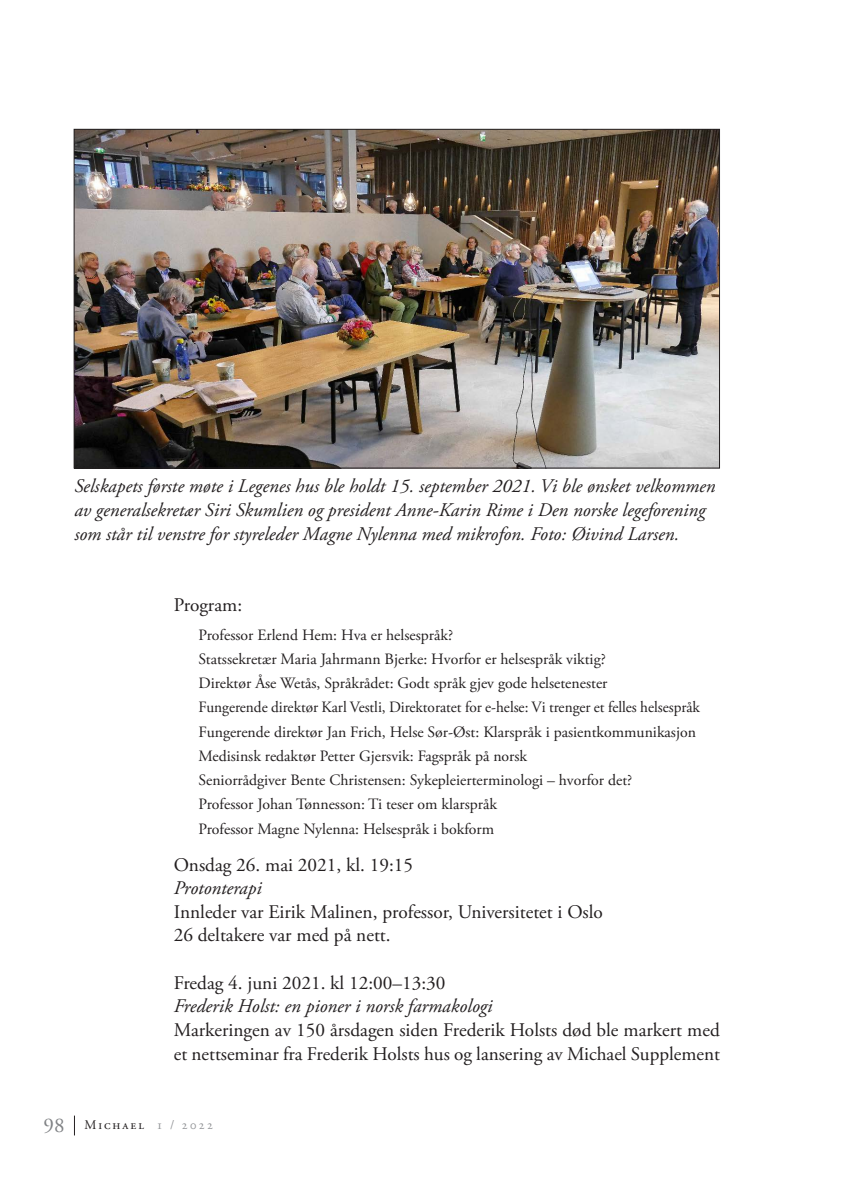
<style>
.page{position:relative;width:844px;height:1191px;background:#fff}
.page>*{position:absolute;margin:0;border:0;box-sizing:border-box;transform-origin:0 0}
.t1{font:italic 19.25px/23.6px "Adobe Garamond Pro";color:#231f20}
.t2{font:19.25px/23.6px "Adobe Garamond Pro";color:#231f20}
.t3{font:15.75px/24.2px "Adobe Garamond Pro";color:#231f20}
.t4{font:13.12px "Adobe Garamond Pro";letter-spacing:.15em;color:#231f20}
.s1{font-size:21px;color:#808285}
.s2{color:#939598}
</style>
<div class="page">
<svg style="left:74px;top:1115px;width:1px;height:20px"></svg>
<img style="left:76px;top:131px;width:641px;height:335px">
<p class="t1" style="left:74px;top:475px;width:642px">Selskapets første møte i Legenes hus ble holdt 15. september 2021. Vi ble ønsket velkommen av generalsekretær Siri Skumlien og president Anne-Karin Rime i Den norske legeforening som står til venstre for styreleder Magne Nylenna med mikrofon. Foto: Øivind Larsen.</p>
<p class="t2" style="left:174px;top:593px;width:70px">Program:</p>
<p class="t3" style="left:198px;top:623px;width:503px">Professor Erlend Hem: Hva er helsespråk?<br>Statssekretær Maria Jahrmann Bjerke: Hvorfor er helsespråk viktig?<br>Direktør Åse Wetås, Språkrådet: Godt språk gjev gode helsetenester<br>Fungerende direktør Karl Vestli, Direktoratet for e-helse: Vi trenger et felles helsespråk Fungerende direktør Jan Frich, Helse Sør-Øst: Klarspråk i pasientkommunikasjon Medisinsk redaktør Petter Gjersvik: Fagspråk på norsk<br>Seniorrådgiver Bente Christensen: Sykepleierterminologi – hvorfor det?<br>Professor Johan Tønnesson: Ti teser om klarspråk<br>Professor Magne Nylenna: Helsespråk i bokform</p>
<p class="t2" style="left:174px;top:853px;width:241px">Onsdag 26. mai 2021, kl. 19:15</p>
<p class="t1" style="left:174px;top:876px;width:89px">Protonterapi</p>
<p class="t2" style="left:174px;top:900px;width:430px">Innleder var Eirik Malinen, professor, Universitetet i Oslo<br>26 deltakere var med på nett.</p>
<p class="t2" style="left:174px;top:971px;width:273px">Fredag 4. juni 2021. kl 12:00–13:30</p>
<p class="t1" style="left:174px;top:995px;width:320px">Frederik Holst: en pioner i norsk farmakologi</p>
<p class="t2" style="left:174px;top:1018px;width:547px">Markeringen av 150 årsdagen siden Frederik Holsts død ble markert med et nettseminar fra Frederik Holsts hus og lansering av Michael Supplement</p>
<p class="t4" style="left:43px;top:1117px;width:171px"><span class="s1">98</span> Michael <span class="s2">1 / 2022</span></p>
</div>
